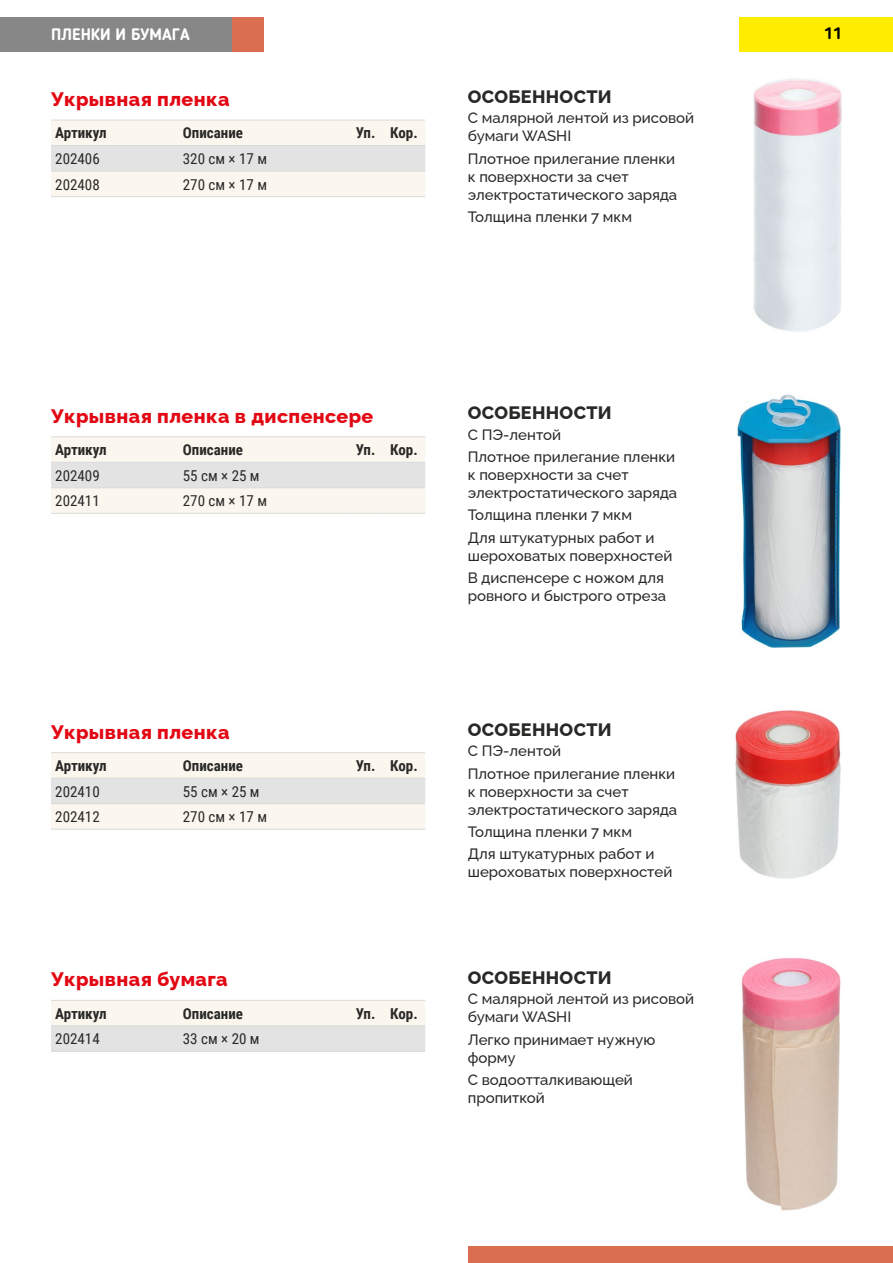
<style>
.page{position:relative;width:893px;height:1263px;background:#fff}
.page>*{position:absolute;margin:0;border:0;box-sizing:border-box;transform-origin:0 0}
.t1{font:800 19.5px "Raleway";letter-spacing:.02em;color:#e30613}
.t2{font:800 18px "Raleway";letter-spacing:.02em;color:#282827}
.t3{font:700 16.5px "Blogger Sans";color:#fff}
.t4{font:700 16.5px "Blogger Sans";color:#000}
.t5{font:500 15px/18px "Raleway";color:#282827}
.t6{font:15px "Roboto Condensed";color:#282827}
.t7{font:700 15px "Roboto Condensed";color:#282827}
</style>
<div class="page">
<div style="left:469px;top:1246px;width:424px;height:17px;background:#d96e51"></div>
<div style="left:232px;top:17px;width:32px;height:34px;background:#d96e51"></div>
<div style="left:0;top:17px;width:232px;height:34px;background:#878787"></div>
<div style="left:740px;top:17px;width:153px;height:34px;background:#ffed00"></div>
<img style="left:742px;top:958px;width:99px;height:253px">
<img style="left:753px;top:78px;width:89px;height:254px">
<img style="left:737px;top:394px;width:104px;height:254px">
<img style="left:735px;top:710px;width:106px;height:169px">
<svg style="left:51px;top:437px;width:374px;height:76px;background:#f2efea"></svg>
<hr style="left:51px;top:436px;width:128px;height:1px;background:#dadada">
<hr style="left:179px;top:436px;width:170px;height:1px;background:#dadada">
<hr style="left:349px;top:436px;width:34px;height:1px;background:#dadada">
<hr style="left:383px;top:436px;width:42px;height:1px;background:#dadada">
<hr style="left:51px;top:462px;width:128px;height:1px;background:#dadada">
<hr style="left:179px;top:462px;width:170px;height:1px;background:#dadada">
<hr style="left:349px;top:462px;width:34px;height:1px;background:#dadada">
<hr style="left:383px;top:462px;width:42px;height:1px;background:#dadada">
<hr style="left:51px;top:488px;width:128px;height:1px;background:#dadada">
<hr style="left:179px;top:488px;width:170px;height:1px;background:#dadada">
<hr style="left:349px;top:488px;width:34px;height:1px;background:#dadada">
<hr style="left:383px;top:488px;width:42px;height:1px;background:#dadada">
<hr style="left:51px;top:513px;width:128px;height:1px;background:#dadada">
<hr style="left:179px;top:513px;width:170px;height:1px;background:#dadada">
<hr style="left:349px;top:513px;width:34px;height:1px;background:#dadada">
<hr style="left:383px;top:513px;width:42px;height:1px;background:#dadada">
<svg style="left:51px;top:753px;width:374px;height:76px;background:#f2f0ea"></svg>
<hr style="left:51px;top:752px;width:128px;height:1px;background:#dadada">
<hr style="left:179px;top:752px;width:170px;height:1px;background:#dadada">
<hr style="left:349px;top:752px;width:34px;height:1px;background:#dadada">
<hr style="left:383px;top:752px;width:42px;height:1px;background:#dadada">
<hr style="left:51px;top:778px;width:128px;height:1px;background:#dadada">
<hr style="left:179px;top:778px;width:170px;height:1px;background:#dadada">
<hr style="left:349px;top:778px;width:34px;height:1px;background:#dadada">
<hr style="left:383px;top:778px;width:42px;height:1px;background:#dadada">
<hr style="left:51px;top:803px;width:128px;height:1px;background:#dadada">
<hr style="left:179px;top:803px;width:170px;height:1px;background:#dadada">
<hr style="left:349px;top:803px;width:34px;height:1px;background:#dadada">
<hr style="left:383px;top:803px;width:42px;height:1px;background:#dadada">
<hr style="left:51px;top:829px;width:128px;height:1px;background:#dadada">
<hr style="left:179px;top:829px;width:170px;height:1px;background:#dadada">
<hr style="left:349px;top:829px;width:34px;height:1px;background:#dadada">
<hr style="left:383px;top:829px;width:42px;height:1px;background:#dadada">
<svg style="left:51px;top:1001px;width:374px;height:50px;background:#eeece8"></svg>
<hr style="left:51px;top:1000px;width:128px;height:1px;background:#dadada">
<hr style="left:179px;top:1000px;width:170px;height:1px;background:#dadada">
<hr style="left:349px;top:1000px;width:34px;height:1px;background:#dadada">
<hr style="left:383px;top:1000px;width:42px;height:1px;background:#dadada">
<hr style="left:51px;top:1025px;width:128px;height:1px;background:#dadada">
<hr style="left:179px;top:1025px;width:170px;height:1px;background:#dadada">
<hr style="left:349px;top:1025px;width:34px;height:1px;background:#dadada">
<hr style="left:383px;top:1025px;width:42px;height:1px;background:#dadada">
<hr style="left:51px;top:1051px;width:128px;height:1px;background:#dadada">
<hr style="left:179px;top:1051px;width:170px;height:1px;background:#dadada">
<hr style="left:349px;top:1051px;width:34px;height:1px;background:#dadada">
<hr style="left:383px;top:1051px;width:42px;height:1px;background:#dadada">
<svg style="left:51px;top:121px;width:374px;height:75px;background:#f2f0ea"></svg>
<hr style="left:51px;top:120px;width:128px;height:1px;background:#dadada">
<hr style="left:179px;top:120px;width:170px;height:1px;background:#dadada">
<hr style="left:349px;top:120px;width:34px;height:1px;background:#dadada">
<hr style="left:383px;top:120px;width:42px;height:1px;background:#dadada">
<hr style="left:51px;top:145px;width:128px;height:1px;background:#dadada">
<hr style="left:179px;top:145px;width:170px;height:1px;background:#dadada">
<hr style="left:349px;top:145px;width:34px;height:1px;background:#dadada">
<hr style="left:383px;top:145px;width:42px;height:1px;background:#dadada">
<hr style="left:51px;top:171px;width:128px;height:1px;background:#dadada">
<hr style="left:179px;top:171px;width:170px;height:1px;background:#dadada">
<hr style="left:349px;top:171px;width:34px;height:1px;background:#dadada">
<hr style="left:383px;top:171px;width:42px;height:1px;background:#dadada">
<hr style="left:51px;top:196px;width:128px;height:1px;background:#dadada">
<hr style="left:179px;top:196px;width:170px;height:1px;background:#dadada">
<hr style="left:349px;top:196px;width:34px;height:1px;background:#dadada">
<hr style="left:383px;top:196px;width:42px;height:1px;background:#dadada">
<p class="t3" style="left:51px;top:25px;width:140px">ПЛЕНКИ И БУМАГА</p>
<p class="t4" style="left:824px;top:23px;width:19px">11</p>
<h1 class="t1" style="left:51px;top:84px;width:180px">Укрывная пленка</h1>
<p class="t7" style="left:55px;top:123px;width:53px">Артикул</p>
<p class="t7" style="left:183px;top:123px;width:62px">Описание</p>
<p class="t7" style="left:356px;top:123px;width:63px">Уп. Кор.</p>
<p class="t6" style="left:55px;top:148px;width:46px">202406</p>
<p class="t6" style="left:183px;top:148px;width:86px">320 см × 17 м</p>
<p class="t6" style="left:55px;top:174px;width:46px">202408</p>
<p class="t6" style="left:183px;top:174px;width:86px">270 см × 17 м</p>
<p class="t2" style="left:468px;top:83px;width:146px">ОСОБЕННОСТИ</p>
<p class="t5" style="left:468px;top:107px;width:228px">С малярной лентой из рисовой бумаги WASHI</p>
<p class="t5" style="left:468px;top:148px;width:211px">Плотное прилегание пленки к поверхности за счет электростатического заряда</p>
<p class="t5" style="left:468px;top:206px;width:166px">Толщина пленки 7 мкм</p>
<h1 class="t1" style="left:51px;top:401px;width:324px">Укрывная пленка в диспенсере</h1>
<p class="t7" style="left:55px;top:439px;width:53px">Артикул</p>
<p class="t7" style="left:183px;top:439px;width:62px">Описание</p>
<p class="t7" style="left:356px;top:439px;width:63px">Уп. Кор.</p>
<p class="t6" style="left:55px;top:465px;width:46px">202409</p>
<p class="t6" style="left:183px;top:465px;width:78px">55 см × 25 м</p>
<p class="t6" style="left:55px;top:490px;width:46px">202411</p>
<p class="t6" style="left:183px;top:490px;width:86px">270 см × 17 м</p>
<h1 class="t1" style="left:51px;top:717px;width:180px">Укрывная пленка</h1>
<p class="t7" style="left:55px;top:755px;width:53px">Артикул</p>
<p class="t7" style="left:183px;top:755px;width:62px">Описание</p>
<p class="t7" style="left:356px;top:755px;width:63px">Уп. Кор.</p>
<p class="t6" style="left:55px;top:781px;width:46px">202410</p>
<p class="t6" style="left:183px;top:781px;width:78px">55 см × 25 м</p>
<p class="t6" style="left:55px;top:806px;width:46px">202412</p>
<p class="t6" style="left:183px;top:806px;width:86px">270 см × 17 м</p>
<h1 class="t1" style="left:51px;top:964px;width:178px">Укрывная бумага</h1>
<p class="t7" style="left:55px;top:1003px;width:53px">Артикул</p>
<p class="t7" style="left:183px;top:1003px;width:62px">Описание</p>
<p class="t7" style="left:356px;top:1003px;width:63px">Уп. Кор.</p>
<p class="t6" style="left:55px;top:1028px;width:46px">202414</p>
<p class="t6" style="left:183px;top:1028px;width:78px">33 см × 20 м</p>
<p class="t2" style="left:468px;top:399px;width:146px">ОСОБЕННОСТИ</p>
<p class="t5" style="left:468px;top:422px;width:209px;line-height:22.2px">С ПЭ-лентой<br>Плотное прилегание пленки</p>
<p class="t5" style="left:468px;top:464px;width:211px">к поверхности за счет электростатического заряда</p>
<p class="t5" style="left:468px;top:502px;width:188px;line-height:22.2px">Толщина пленки 7 мкм<br>Для штукатурных работ и</p>
<p class="t5" style="left:468px;top:543px;width:206px;line-height:22.2px">шероховатых поверхностей<br>В диспенсере с ножом для</p>
<p class="t5" style="left:468px;top:585px;width:200px">ровного и быстрого отреза</p>
<p class="t2" style="left:468px;top:716px;width:146px">ОСОБЕННОСТИ</p>
<p class="t5" style="left:468px;top:738px;width:209px;line-height:22.2px">С ПЭ-лентой<br>Плотное прилегание пленки</p>
<p class="t5" style="left:468px;top:781px;width:211px">к поверхности за счет электростатического заряда</p>
<p class="t5" style="left:468px;top:819px;width:188px;line-height:22.2px">Толщина пленки 7 мкм<br>Для штукатурных работ и</p>
<p class="t5" style="left:468px;top:861px;width:206px">шероховатых поверхностей</p>
<p class="t2" style="left:468px;top:964px;width:146px">ОСОБЕННОСТИ</p>
<p class="t5" style="left:468px;top:988px;width:228px">С малярной лентой из рисовой бумаги WASHI</p>
<p class="t5" style="left:468px;top:1029px;width:189px">Легко принимает нужную форму</p>
<p class="t5" style="left:468px;top:1069px;width:167px">С водоотталкивающей пропиткой</p>
</div>
